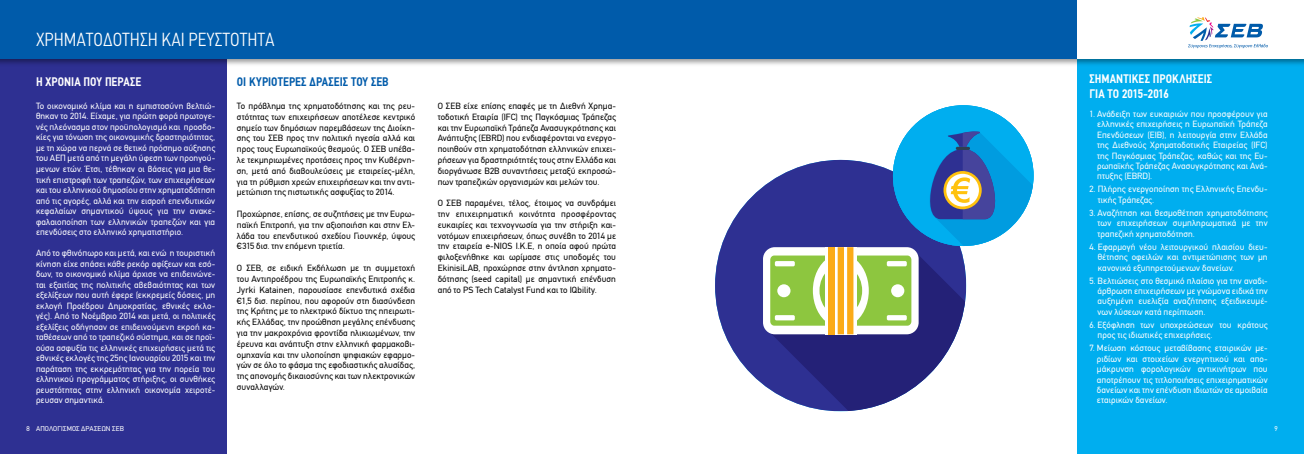
<style>
.page{position:relative;width:1304px;height:454px;background:#fff}
.page>*{position:absolute;margin:0;border:0;box-sizing:border-box;transform-origin:0 0}
.t1{font:300 condensed 19px "PF Din Text";color:#fff}
.t2{font:700 12.5px/15px "PF Din Text Condensed";letter-spacing:.005em;color:#fff}
.t3{font:700 12.5px "PF Din Text Condensed";letter-spacing:.005em;color:#005baa}
.t4{font:9px/10.5px "PF Din Text";letter-spacing:.01em;color:#fff;text-align:justify}
.t5{font:9px/10.8px "PF Din Text";letter-spacing:.01em;color:#000;text-align:justify}
.t6{font:7px "PF Din Text";letter-spacing:.015em;color:#fff}
</style>
<div class="page">
<div style="left:0;top:0;width:226px;height:454px;background:#2e3092"></div>
<div style="left:1078px;top:0;width:226px;height:454px;background:#00aeef"></div>
<div style="left:0;top:0;width:1304px;height:67px;background:#000;opacity:.4"></div>
<div style="left:0;top:0;width:1304px;height:58px;background:#005baa"></div>
<div style="left:1078px;top:0;width:226px;height:58px;background:#fff"></div>
<svg style="left:1188px;top:17px;width:80px;height:31px"></svg>
<div style="left:715px;top:160px;width:250px;height:251px;background:#2e3092;border-radius:126px"></div>
<svg style="left:764px;top:247px;width:201px;height:164px;fill:#242177"></svg>
<div style="left:763px;top:247px;width:156px;height:87px;background:#fff;border-radius:12px"></div>
<svg style="left:770px;top:255px;width:55px;height:70px;background:#9bcd57"></svg>
<div style="left:775px;top:261px;width:20px;height:5px;background:#fff;border-radius:2px"></div>
<div style="left:775px;top:315px;width:20px;height:5px;background:#fff;border-radius:2px"></div>
<div style="left:777px;top:284px;width:13px;height:13px;background:#fff;border-radius:50%"></div>
<svg style="left:834px;top:247px;width:4px;height:87px"></svg>
<div style="left:828px;top:247px;width:6px;height:87px;background:#fbab18"></div>
<svg style="left:838px;top:247px;width:73px;height:87px"></svg>
<div style="left:893px;top:105px;width:141px;height:141px;background:#00aeef;border-radius:70px"></div>
<svg style="left:920px;top:130px;width:113px;height:116px"></svg>
<h1 class="t1" style="left:36px;top:28px;width:240px">ΧΡΗΜΑΤΟΔΟΤΗΣΗ ΚΑΙ ΡΕΥΣΤΟΤΗΤΑ</h1>
<h2 class="t2" style="left:36px;top:75px;width:107px">Η ΧΡΟΝΙΑ ΠΟΥ ΠΕΡΑΣΕ</h2>
<h2 class="t3" style="left:237px;top:75px;width:153px">ΟΙ ΚΥΡΙΟΤΕΡΕΣ ΔΡΑΣΕΙΣ ΤΟΥ ΣΕΒ</h2>
<h2 class="t2" style="left:1089px;top:71px;width:124px">ΣΗΜΑΝΤΙΚΕΣ ΠΡΟΚΛΗΣΕΙΣ<br>ΓΙΑ ΤΟ 2015-2016</h2>
<p class="t5" style="left:237px;top:100px;width:180px">Το πρόβλημα της χρηματοδότησης και της ρευ&shy;στότητας των επιχειρήσεων αποτέλεσε κεντρικό σημείο των δημόσιων παρεμβάσεων της Διοίκη&shy;σης του ΣΕΒ προς την πολιτική ηγεσία αλλά και προς τους Ευρωπαϊκούς θεσμούς. Ο ΣΕΒ υπέβα&shy;λε τεκμηριωμένες προτάσεις προς την Κυβέρνη&shy;ση, μετά από διαβουλεύσεις με εταιρείες-μέλη, για τη ρύθμιση χρεών επιχειρήσεων και την αντι&shy;μετώπιση της πιστωτικής ασφυξίας το 2014.</p>
<p class="t5" style="left:237px;top:208px;width:180px">Προχώρησε, επίσης, σε συζητήσεις με την Ευρω&shy;παϊκή Επιτροπή, για την αξιοποιήση και στην Ελ&shy;λάδα του επενδυτικού σχεδίου Γιουνκέρ, ύψους €315 δισ. την επόμενη τριετία.</p>
<p class="t5" style="left:237px;top:262px;width:180px">Ο ΣΕΒ, σε ειδική Εκδήλωση με τη συμμετοχή του Αντιπροέδρου της Ευρωπαϊκής Επιτροπής κ.<br>Jyrki Katainen, παρουσίασε επενδυτικά σχέδια €1,5 δισ. περίπου, που αφορούν στη διασύνδεση της Κρήτης με το ηλεκτρικό δίκτυο της ηπειρωτι&shy;κής Ελλάδας, την προώθηση μεγάλης επένδυσης για την μακροχρόνια φροντίδα ηλικιωμένων, την έρευνα και ανάπτυξη στην ελληνική φαρμακοβι&shy;ομηχανία και την υλοποίηση ψηφιακών εφαρμο&shy;γών σε όλο το φάσμα της εφοδιαστικής αλυσίδας, της απονομής δικαιοσύνης και των ηλεκτρονικών συναλλαγών.</p>
<p class="t4" style="left:36px;top:101px;width:181px">Tο οικονομικό κλίμα και η εμπιστοσύνη βελτιώ&shy;θηκαν το 2014. Είχαμε, για πρώτη φορά πρωτογε&shy;νές πλεόνασμα στον προϋπολογισμό και προσδο&shy;κίες για τόνωση της οικονομικής δραστηριότητας, με τη χώρα να περνά σε θετικό πρόσημο αύξησης του ΑΕΠ μετά από τη μεγάλη ύφεση των προηγού&shy;μενων ετών. Έτσι, τέθηκαν οι βάσεις για μια θε&shy;τική επιστροφή των τραπεζών, των επιχειρήσεων και του ελληνικού δημοσίου στην χρηματοδότηση από τις αγορές, αλλά και την εισροή επενδυτικών κεφαλαίων σημαντικού ύψους για την ανακε&shy;φαλαιοποίηση των ελληνικών τραπεζών και για επενδύσεις στο ελληνικό χρηματιστήριο.</p>
<p class="t4" style="left:36px;top:248px;width:181px">Από το φθινόπωρο και μετά, και ενώ η τουριστική κίνηση είχε σπάσει κάθε ρεκόρ αφίξεων και εσό&shy;δων, το οικονομικό κλίμα άρχισε να επιδεινώνε&shy;ται εξαιτίας της πολιτικής αβεβαιότητας και των εξελίξεων που αυτή έφερε (εκκρεμείς δόσεις, μη εκλογή Προέδρου Δημοκρατίας, εθνικές εκλο&shy;γές). Από το Νοέμβριο 2014 και μετά, οι πολιτικές εξελίξεις οδήγησαν σε επιδεινούμενη εκροή κα&shy;ταθέσεων από το τραπεζικό σύστημα, και σε προϊ&shy;ούσα ασφυξία τις ελληνικές επιχειρήσεις μετά τις εθνικές εκλογές της 25ης Ιανουαρίου 2015 και την παράταση της εκκρεμότητας για την πορεία του ελληνικού προγράμματος στήριξης, οι συνθήκες ρευστότητας στην ελληνική οικονομία χειροτέ&shy;ρευσαν σημαντικά.</p>
<p class="t5" style="left:438px;top:100px;width:180px">Ο ΣΕΒ είχε επίσης επαφές με τη Διεθνή Χρημα&shy;τοδοτική Εταιρία (IFC) της Παγκόσμιας Τράπεζας και την Ευρωπαϊκή Τράπεζα Ανασυγκρότησης και Ανάπτυξης (EBRD) που ενδιαφέρονται να ενεργο&shy;ποιηθούν στη χρηματοδότηση ελληνικών επιχει&shy;ρήσεων για δραστηριότητές τους στην Ελλάδα και διοργάνωσε B2B συναντήσεις μεταξύ εκπροσώ&shy;πων τραπεζικών οργανισμών και μελών του.</p>
<p class="t5" style="left:438px;top:198px;width:180px">Ο ΣΕΒ παραμένει, τέλος, έτοιμος να συνδράμει την επιχειρηματική κοινότητα προσφέροντας ευκαιρίες και τεχνογνωσία για την στήριξη και&shy;νοτόμων επιχειρήσεων, όπως συνέβη το 2014 με την εταιρεία e-NIOS Ι.Κ.Ε, η οποία αφού πρώτα φιλοξενήθηκε και ωρίμασε στις υποδομές του EkinisiLAB, προχώρησε στην άντληση χρηματο&shy;δότησης (seed capital) με σημαντική επένδυση από το PS Tech Catalyst Fund και το IQbility.</p>
<p class="t4" style="left:1097px;top:109px;width:172px;text-indent:-8px">1. Ανάδειξη των ευκαιριών που προσφέρουν για ελληνικές επιχειρήσεις η Ευρωπαϊκή Τράπεζα Επενδύσεων (ΕΙΒ), η λειτουργία στην Ελλάδα της Διεθνούς Χρηματοδοτικής Εταιρείας (IFC) της Παγκόσμιας Τράπεζας, καθώς και της Ευ&shy;ρωπαϊκής Τράπεζας Ανασυγκρότησης και Ανά&shy;πτυξης (EBRD).</p>
<p class="t4" style="left:1098px;top:184px;width:171px;text-indent:-8px">2. Πλήρης ενεργοποίηση της Ελληνικής Επενδυ&shy;τικής Τράπεζας.</p>
<p class="t4" style="left:1098px;top:208px;width:172px;text-indent:-8px">3. Αναζήτηση και θεσμοθέτηση χρηματοδότησης των επιχειρήσεων συμπληρωματικά με την τραπεζική χρηματοδότηση.</p>
<p class="t4" style="left:1098px;top:241px;width:171px;text-indent:-8px">4. Εφαρμογή νέου λειτουργικού πλαισίου διευ&shy;θέτησης οφειλών και αντιμετώπισης των μη κανονικά εξυπηρετούμενων δανείων.</p>
<p class="t4" style="left:1098px;top:275px;width:172px;text-indent:-8px">5. Βελτιώσεις στο θεσμικό πλαίσιο για την αναδι&shy;άρθρωση επιχειρήσεων με γνώμονα ειδικά την αυξημένη ευελιξία αναζήτησης εξειδικευμέ&shy;νων λύσεων κατά περίπτωση.</p>
<p class="t4" style="left:1098px;top:319px;width:172px;text-indent:-8px">6. Εξόφληση των υποχρεώσεων του κράτους προς τις ιδιωτικές επιχειρήσεις.</p>
<p class="t4" style="left:1097px;top:343px;width:172px;text-indent:-8px">7. Μείωση κόστους μεταβίβασης εταιρικών με&shy;ριδίων και στοιχείων ενεργητικού και απο&shy;μάκρυνση φορολογικών αντικινήτρων που αποτρέπουν τις τιτλοποιήσεις επιχειρηματικών δανείων και την επένδυση ιδιωτών σε αμοιβαία εταιρικών δανείων.</p>
<p class="t6" style="left:27px;top:425px;width:5px">8</p>
<p class="t6" style="left:1274px;top:425px;width:5px">9</p>
<p class="t6" style="left:36px;top:425px;width:89px">ΑΠΟΛΟΓΙΣΜΟΣ ΔΡΑΣΕΩΝ ΣΕΒ</p>
</div>
